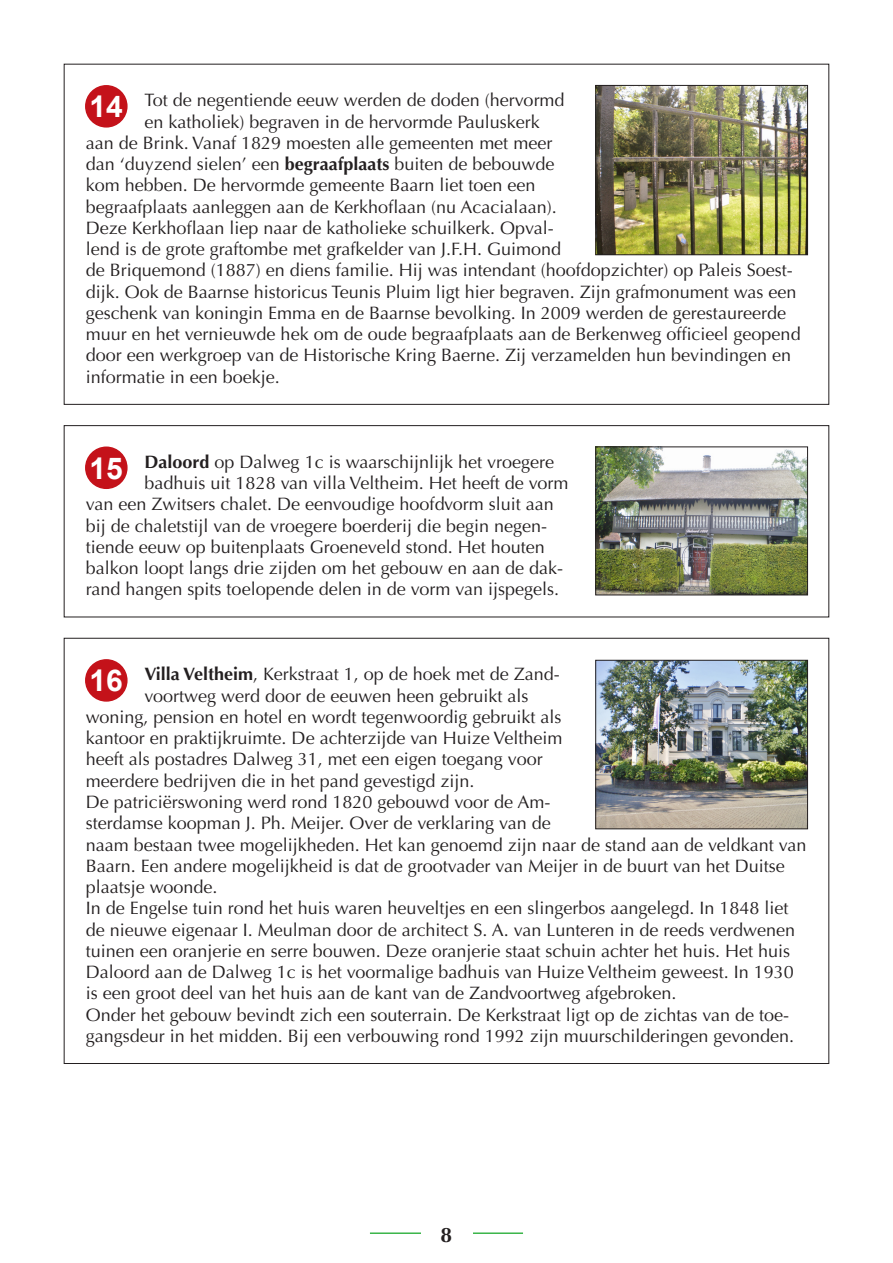
<style>
.page{position:relative;width:893px;height:1263px;background:#fff}
.page>*{position:absolute;margin:0;border:0;box-sizing:border-box;transform-origin:0 0}
.Nummer_diap_objectomschrijving{font:700 30px "Arial";color:#fff}
.t1{font:700 21px "Optima";color:#231f20}
.Objectomschrijving{font:18px/21.3px "Optima";color:#231f20}
.s1{font-weight:700}
</style>
<div class="page">
<hr style="left:370px;top:1232px;width:153px;height:2px;background:#3ab54a">
<div style="left:421px;top:1199px;width:51px;height:43px;background:#fff"></div>
<img style="left:597px;top:87px;width:209px;height:166px">
<div style="left:595px;top:85px;width:213px;height:170px;border:1px solid #231f20"></div>
<div style="left:86px;top:86px;width:41px;height:41px;background:#c4121a;border-radius:50%"></div>
<div style="left:85px;top:85px;width:43px;height:43px;border:2px solid #c4121a;border-radius:50%"></div>
<div style="left:64px;top:425px;width:765px;height:192px;border:1px solid #231f20"></div>
<img style="left:597px;top:448px;width:209px;height:145px">
<div style="left:595px;top:446px;width:213px;height:149px;border:1px solid #231f20"></div>
<div style="left:86px;top:447px;width:41px;height:41px;background:#c4121a;border-radius:50%"></div>
<div style="left:85px;top:446px;width:43px;height:43px;border:2px solid #c4121a;border-radius:50%"></div>
<img style="left:597px;top:662px;width:209px;height:165px">
<div style="left:595px;top:660px;width:213px;height:169px;border:1px solid #231f20"></div>
<div style="left:86px;top:660px;width:41px;height:41px;background:#c4121a;border-radius:50%"></div>
<div style="left:85px;top:659px;width:43px;height:43px;border:2px solid #c4121a;border-radius:50%"></div>
<p class="Objectomschrijving" style="left:145px;top:90px;width:422px">Tot de negentiende eeuw werden de doden (hervormd</p>
<p class="Objectomschrijving" style="left:145px;top:111px;width:397px">en katholiek) begraven in de hervormde Pauluskerk</p>
<p class="Objectomschrijving" style="left:86px;top:132px;width:468px">aan de Brink. Vanaf 1829 moesten alle gemeenten met meer</p>
<p class="Objectomschrijving" style="left:86px;top:154px;width:470px">dan ‘duyzend sielen’ een <span class="s1">begraafplaats</span> buiten de bebouwde</p>
<p class="Objectomschrijving" style="left:86px;top:175px;width:451px">kom hebben. De hervormde gemeente Baarn liet toen een</p>
<p class="Objectomschrijving" style="left:86px;top:196px;width:472px">begraafplaats aanleggen aan de Kerkhoflaan (nu Acacialaan).</p>
<p class="Objectomschrijving" style="left:86px;top:217px;width:469px">Deze Kerkhoflaan liep naar de katholieke schuilkerk. Opval-</p>
<p class="Objectomschrijving" style="left:86px;top:239px;width:477px">lend is de grote graftombe met grafkelder van J.F.H. Guimond</p>
<p class="Objectomschrijving" style="left:86px;top:260px;width:709px">de Briquemond (1887) en diens familie. Hij was intendant (hoofdopzichter) op Paleis Soest-</p>
<p class="Objectomschrijving" style="left:86px;top:281px;width:712px">dijk. Ook de Baarnse historicus Teunis Pluim ligt hier begraven. Zijn grafmonument was een</p>
<p class="Objectomschrijving" style="left:86px;top:302px;width:702px">geschenk van koningin Emma en de Baarnse bevolking. In 2009 werden de gerestaureerde</p>
<p class="Objectomschrijving" style="left:86px;top:324px;width:716px">muur en het vernieuwde hek om de oude begraafplaats aan de Berkenweg officieel geopend</p>
<p class="Objectomschrijving" style="left:86px;top:345px;width:707px">door een werkgroep van de Historische Kring Baerne. Zij verzamelden hun bevindingen en</p>
<p class="Objectomschrijving" style="left:86px;top:366px;width:196px">informatie in een boekje.</p>
<p class="Nummer_diap_objectomschrijving" style="left:90px;top:87px;width:35px">14</p>
<p class="Objectomschrijving" style="left:145px;top:451px;width:411px"><span class="s1">Daloord</span> op Dalweg 1c is waarschijnlijk het vroegere</p>
<p class="Objectomschrijving" style="left:145px;top:472px;width:425px">badhuis uit 1828 van villa Veltheim. Het heeft de vorm</p>
<p class="Objectomschrijving" style="left:86px;top:494px;width:470px">van een Zwitsers chalet. De eenvoudige hoofdvorm sluit aan</p>
<p class="Objectomschrijving" style="left:86px;top:515px;width:463px">bij de chaletstijl van de vroegere boerderij die begin negen-</p>
<p class="Objectomschrijving" style="left:86px;top:536px;width:461px">tiende eeuw op buitenplaats Groeneveld stond. Het houten</p>
<p class="Objectomschrijving" style="left:86px;top:558px;width:479px">balkon loopt langs drie zijden om het gebouw en aan de dak-</p>
<p class="Objectomschrijving" style="left:86px;top:579px;width:475px">rand hangen spits toelopende delen in de vorm van ijspegels.</p>
<p class="Nummer_diap_objectomschrijving" style="left:90px;top:448px;width:35px">15</p>
<p class="Objectomschrijving" style="left:145px;top:664px;width:417px"><span class="s1">Villa Veltheim</span>, Kerkstraat 1, op de hoek met de Zand-</p>
<p class="Objectomschrijving" style="left:145px;top:685px;width:385px">voortweg werd door de eeuwen heen gebruikt als</p>
<p class="Objectomschrijving" style="left:86px;top:706px;width:477px">woning, pension en hotel en wordt tegenwoordig gebruikt als</p>
<p class="Objectomschrijving" style="left:86px;top:728px;width:478px">kantoor en praktijkruimte. De achterzijde van Huize Veltheim</p>
<p class="Objectomschrijving" style="left:86px;top:749px;width:458px">heeft als postadres Dalweg 31, met een eigen toegang voor</p>
<p class="Objectomschrijving" style="left:86px;top:770px;width:390px">meerdere bedrijven die in het pand gevestigd zijn.</p>
<p class="Objectomschrijving" style="left:86px;top:791px;width:722px">De patriciërswoning werd rond 1820 gebouwd voor de Am-<br>sterdamse koopman J. Ph. Meijer. Over de verklaring van de<br>naam bestaan twee mogelijkheden. Het kan genoemd zijn naar de stand aan de veldkant van Baarn. Een andere mogelijkheid is dat de grootvader van Meijer in de buurt van het Duitse plaatsje woonde.</p>
<p class="Objectomschrijving" style="left:86px;top:898px;width:711px">In de Engelse tuin rond het huis waren heuveltjes en een slingerbos aangelegd. In 1848 liet de nieuwe eigenaar I. Meulman door de architect S. A. van Lunteren in de reeds verdwenen tuinen een oranjerie en serre bouwen. Deze oranjerie staat schuin achter het huis. Het huis Daloord aan de Dalweg 1c is het voormalige badhuis van Huize Veltheim geweest. In 1930 is een groot deel van het huis aan de kant van de Zandvoortweg afgebroken.</p>
<p class="Objectomschrijving" style="left:86px;top:1004px;width:710px">Onder het gebouw bevindt zich een souterrain. De Kerkstraat ligt op de zichtas van de toe&shy;gangsdeur in het midden. Bij een verbouwing rond 1992 zijn muurschilderingen gevonden.</p>
<p class="Nummer_diap_objectomschrijving" style="left:90px;top:661px;width:35px">16</p>
<p class="t1" style="left:441px;top:1222px;width:13px">8</p>
</div>
